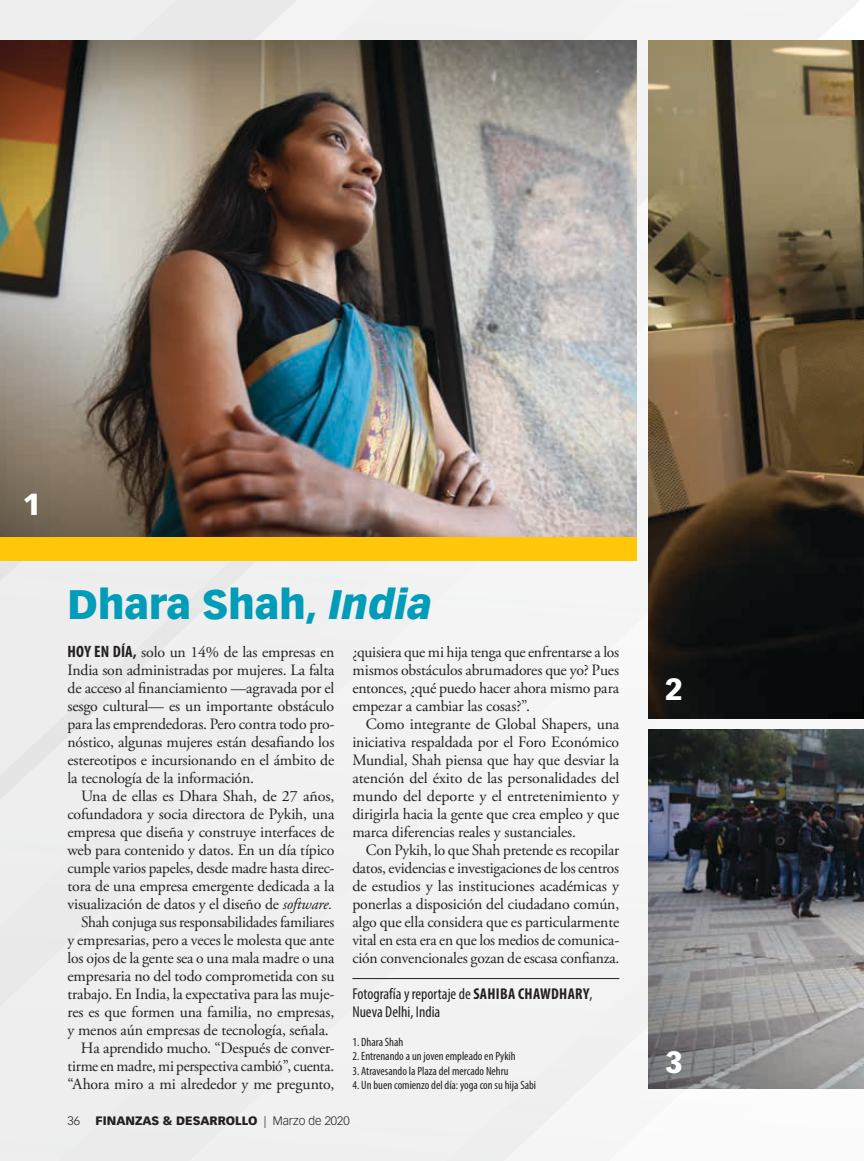
<style>
.page{position:relative;width:864px;height:1161px;background:#fff}
.page>*{position:absolute;margin:0;border:0;box-sizing:border-box;transform-origin:0 0}
.t1{font:900 40.5px "Vectora LT Std";letter-spacing:-.01em;color:#009cb8}
.t2{font:900 30px "Vectora LT Std";color:#fff}
.t3{font:15.75px/18px "Adobe Garamond Pro";letter-spacing:-.01em;color:#231f20;text-align:justify}
.t4{font:condensed 15.75px/18px "Myriad Pro";color:#231f20}
.t5{font:condensed 12px "Myriad Pro";color:#231f20}
.t6{font:900 12px "Vectora LT Std";color:#231f20}
.t7{font:300 12px "Vectora LT Std";color:#231f20}
.s1{font-style:italic}
.s2{font-family:"Myriad Pro";font-weight:700;font-stretch:condensed;font-size:16.5px}
.s3{font-weight:700}
.s4{font-weight:300}
</style>
<div class="page">
<div style="left:0;top:605px;width:864px;height:556px;background:#f0f1f1"></div>
<div style="left:0;top:0;width:860px;height:605px;background:#f1f1f1"></div>
<hr style="left:352px;top:978px;width:267px;height:1px;background:#231f20">
<img style="left:0;top:40px;width:637px;height:497px">
<img style="left:649px;top:40px;width:215px;height:678px">
<img style="left:649px;top:729px;width:215px;height:360px">
<div style="left:0;top:537px;width:637px;height:24px;background:#ffc708"></div>
<h2 class="t2" style="left:23px;top:485px;width:19px">1</h2>
<h1 class="t1" style="left:68px;top:580px;width:366px">Dhara Shah, <span class="s1">India</span></h1>
<p class="t3" style="left:67px;top:644px;width:268px"><span class="s2">HOY EN DÍA,</span> solo un 14% de las empresas en India son administradas por mujeres. La falta de acceso al financiamiento —agravada por el sesgo cultural— es un importante obstáculo para las emprendedoras. Pero contra todo pro&shy;nóstico, algunas mujeres están desafiando los estereotipos e incursionando en el ámbito de la tecnología de la información.</p>
<p class="t3" style="left:81px;top:788px;width:255px">Una de ellas es Dhara Shah, de 27 años,</p>
<p class="t3" style="left:68px;top:806px;width:268px">cofundadora y socia directora de Pykih, una</p>
<p class="t3" style="left:68px;top:824px;width:268px">empresa que diseña y construye interfaces de</p>
<p class="t3" style="left:68px;top:842px;width:268px">web para contenido y datos. En un día típico</p>
<p class="t3" style="left:68px;top:860px;width:268px">cumple varios papeles, desde madre hasta direc-</p>
<p class="t3" style="left:68px;top:878px;width:268px">tora de una empresa emergente dedicada a la</p>
<p class="t3" style="left:68px;top:896px;width:266px">visualización de datos y el diseño de <span class="s1">software.</span></p>
<p class="t3" style="left:81px;top:914px;width:255px">Shah conjuga sus responsabilidades familiares</p>
<p class="t3" style="left:68px;top:932px;width:269px">y empresarias, pero a veces le molesta que ante</p>
<p class="t3" style="left:68px;top:950px;width:268px">los ojos de la gente sea o una mala madre o una</p>
<p class="t3" style="left:68px;top:968px;width:268px">empresaria no del todo comprometida con su</p>
<p class="t3" style="left:68px;top:986px;width:268px">trabajo. En India, la expectativa para las muje-</p>
<p class="t3" style="left:68px;top:1004px;width:268px">res es que formen una familia, no empresas,</p>
<p class="t3" style="left:68px;top:1022px;width:263px">y menos aún empresas de tecnología, señala.</p>
<p class="t3" style="left:81px;top:1040px;width:255px">Ha aprendido mucho. “Después de conver-</p>
<p class="t3" style="left:68px;top:1058px;width:268px">tirme en madre, mi perspectiva cambió”, cuenta.</p>
<p class="t3" style="left:68px;top:1076px;width:268px">“Ahora miro a mi alrededor y me pregunto,</p>
<p class="t3" style="left:352px;top:644px;width:268px">¿quisiera que mi hija tenga que enfrentarse a los mismos obstáculos abrumadores que yo? Pues entonces, ¿qué puedo hacer ahora mismo para empezar a cambiar las cosas?”.</p>
<p class="t3" style="left:352px;top:716px;width:269px;text-indent:14px">Como integrante de Global Shapers, una iniciativa respaldada por el Foro Económico Mundial, Shah piensa que hay que desviar la atención del éxito de las personalidades del mundo del deporte y el entretenimiento y dirigirla hacia la gente que crea empleo y que marca diferencias reales y sustanciales.</p>
<p class="t3" style="left:352px;top:842px;width:269px;text-indent:14px">Con Pykih, lo que Shah pretende es recopilar datos, evidencias e investigaciones de los centros de estudios y las instituciones académicas y ponerlas a disposición del ciudadano común, algo que ella considera que es particularmente vital en esta era en que los medios de comunica&shy;ción convencionales gozan de escasa confianza.</p>
<p class="t4" style="left:352px;top:985px;width:242px">Fotografía y reportaje de <span class="s3">SAHIBA CHAWDHARY</span>,<br>Nueva Delhi, India</p>
<p class="t5" style="left:352px;top:1035px;width:53px">1. Dhara Shah</p>
<p class="t5" style="left:352px;top:1049px;width:165px">2. Entrenando a un joven empleado en Pykih</p>
<p class="t5" style="left:352px;top:1063px;width:158px">3. Atravesando la Plaza del mercado Nehru</p>
<p class="t5" style="left:352px;top:1078px;width:185px">4. Un buen comienzo del día: yoga con su hija Sabi</p>
<p class="t7" style="left:68px;top:1114px;width:14px">36</p>
<p class="t6" style="left:96px;top:1113px;width:256px">FINANZAS &amp; DESARROLLO <span class="s4">| Marzo de 2020</span></p>
<h2 class="t2" style="left:665px;top:670px;width:19px">2</h2>
<h2 class="t2" style="left:665px;top:1044px;width:19px">3</h2>
</div>
